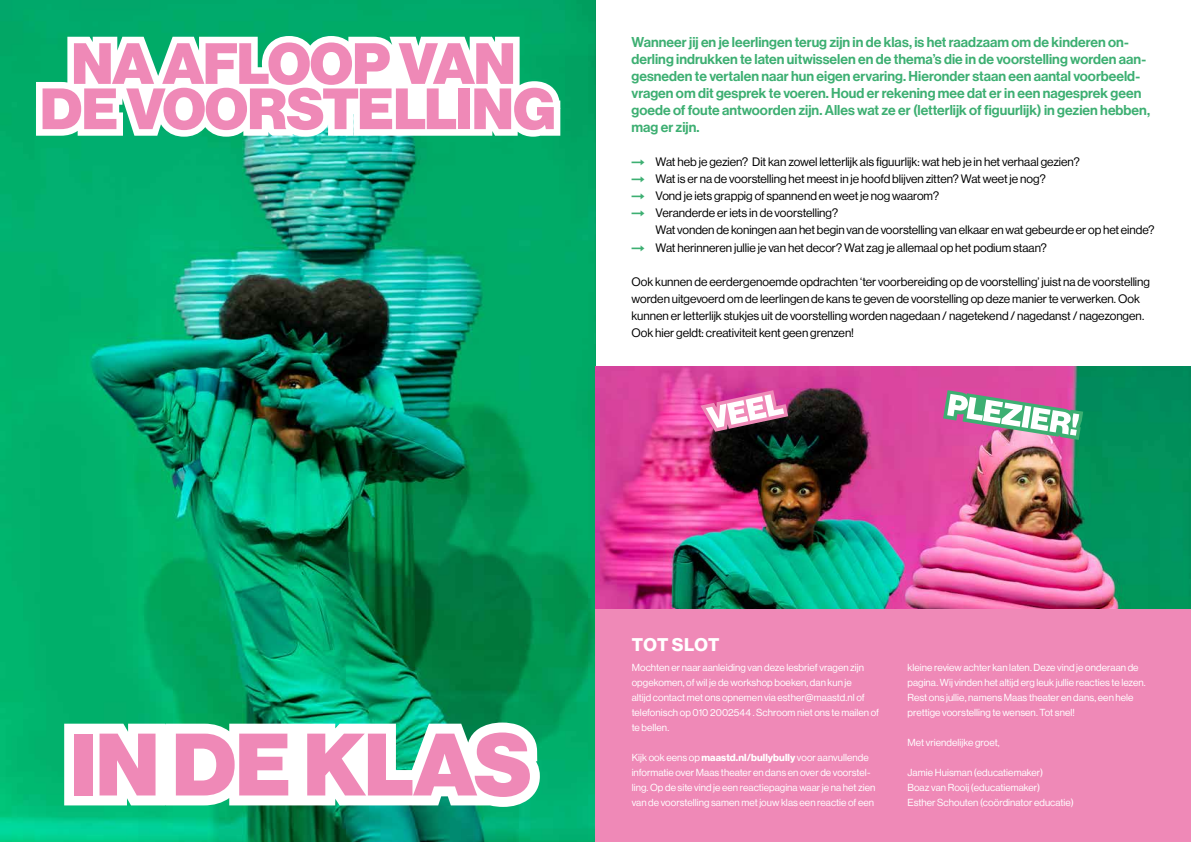
<style>
.page{position:relative;width:1191px;height:842px;background:#fff}
.page>*{position:absolute;margin:0;border:0;box-sizing:border-box;transform-origin:0 0}
.t1{font:700 18px "Neue Haas Display";letter-spacing:.01em;color:#fff}
.t2{font:14px/17px "Neue Haas Display Mediu";color:#3daf72}
.t3{font:12px/17px "Neue Haas Display";color:#000}
.t4{font:10px/15px "Neue Haas Display";letter-spacing:.005em;color:#fff}
.s1{font-family:"Circular Std";font-weight:900;color:#3daf72}
.s2{font-weight:700}
</style>
<div class="page">
<img style="left:0;top:0;width:595px;height:842px">
<div style="left:595px;top:608px;width:596px;height:234px;background:#ef89b7"></div>
<svg style="left:36px;top:36px;width:524px;height:101px"></svg>
<svg style="left:43px;top:42px;width:511px;height:88px"></svg>
<svg style="left:64px;top:722px;width:476px;height:85px"></svg>
<div style="left:74px;top:734px;width:18px;height:61px;background:#ef89b7"></div>
<svg style="left:100px;top:734px;width:55px;height:61px"></svg>
<svg style="left:176px;top:734px;width:112px;height:61px"></svg>
<svg style="left:307px;top:732px;width:223px;height:65px"></svg>
<img style="left:595px;top:367px;width:596px;height:241px">
<svg style="left:700px;top:390px;width:88px;height:42px"></svg>
<svg style="left:943px;top:390px;width:140px;height:50px"></svg>
<p class="t2" style="left:631px;top:34px;width:520px">Wanneer jij en je leerlingen terug zijn in de klas, is het raadzaam om de kinderen on&shy;derling indrukken te laten uitwisselen en de thema’s die in de voorstelling worden aan&shy;gesneden te vertalen naar hun eigen ervaring. Hieronder staan een aantal voorbeeld&shy;vragen om dit gesprek te voeren. Houd er rekening mee dat er in een nagesprek geen goede of foute antwoorden zijn. Alles wat ze er (letterlijk of figuurlijk) in gezien hebben, mag er zijn.</p>
<p class="t3" style="left:631px;top:154px;width:450px"><span class="s1">→</span> Wat heb je gezien? Dit kan zowel letterlijk als figuurlijk: wat heb je in het verhaal gezien?</p>
<p class="t3" style="left:631px;top:171px;width:416px"><span class="s1">→</span> Wat is er na de voorstelling het meest in je hoofd blijven zitten? Wat weet je nog?</p>
<p class="t3" style="left:631px;top:188px;width:309px"><span class="s1">→</span> Vond je iets grappig of spannend en weet je nog waarom?</p>
<p class="t3" style="left:655px;top:205px;width:500px;text-indent:-24px"><span class="s1">→</span> Veranderde er iets in de voorstelling?<br>Wat vonden de koningen aan het begin van de voorstelling van elkaar en wat gebeurde er op het einde?</p>
<p class="t3" style="left:631px;top:239px;width:417px"><span class="s1">→</span> Wat herinneren jullie je van het decor? Wat zag je allemaal op het podium staan?</p>
<p class="t3" style="left:631px;top:273px;width:520px">Ook kunnen de eerdergenoemde opdrachten ‘ter voorbereiding op de voorstelling’ juist na de voorstelling worden uitgevoerd om de leerlingen de kans te geven de voorstelling op deze manier te verwerken. Ook kunnen er letterlijk stukjes uit de voorstelling worden nagedaan / nagetekend / nagedanst / nagezongen.<br>Ook hier geldt: creativiteit kent geen grenzen!</p>
<h1 class="t1" style="left:632px;top:634px;width:89px">TOT SLOT</h1>
<p class="t4" style="left:631px;top:660px;width:249px">Mochten er naar aanleiding van deze lesbrief vragen zijn opgekomen, of wil je de workshop boeken, dan kun je<br>altijd contact met ons opnemen via esther@maastd.nl of telefonisch op 010 2002544 . Schroom niet ons te mailen of te bellen.</p>
<p class="t4" style="left:631px;top:750px;width:245px">Kijk ook eens op <span class="s2">maastd.nl/bullybully</span> voor aanvullende informatie over Maas theater en dans en over de voorstel&shy;ling. Op de site vind je een reactiepagina waar je na het zien van de voorstelling samen met jouw klas een reactie of een</p>
<p class="t4" style="left:907px;top:660px;width:240px">kleine review achter kan laten. Deze vind je onderaan de pagina. Wij vinden het altijd erg leuk jullie reacties te lezen.<br>Rest ons jullie, namens Maas theater en dans, een hele prettige voorstelling te wensen. Tot snel!</p>
<p class="t4" style="left:907px;top:735px;width:94px">Met vriendelijke groet,</p>
<p class="t4" style="left:907px;top:765px;width:168px">Jamie Huisman (educatiemaker)<br>Boaz van Rooij (educatiemaker)<br>Esther Schouten (coördinator educatie)</p>
</div>
